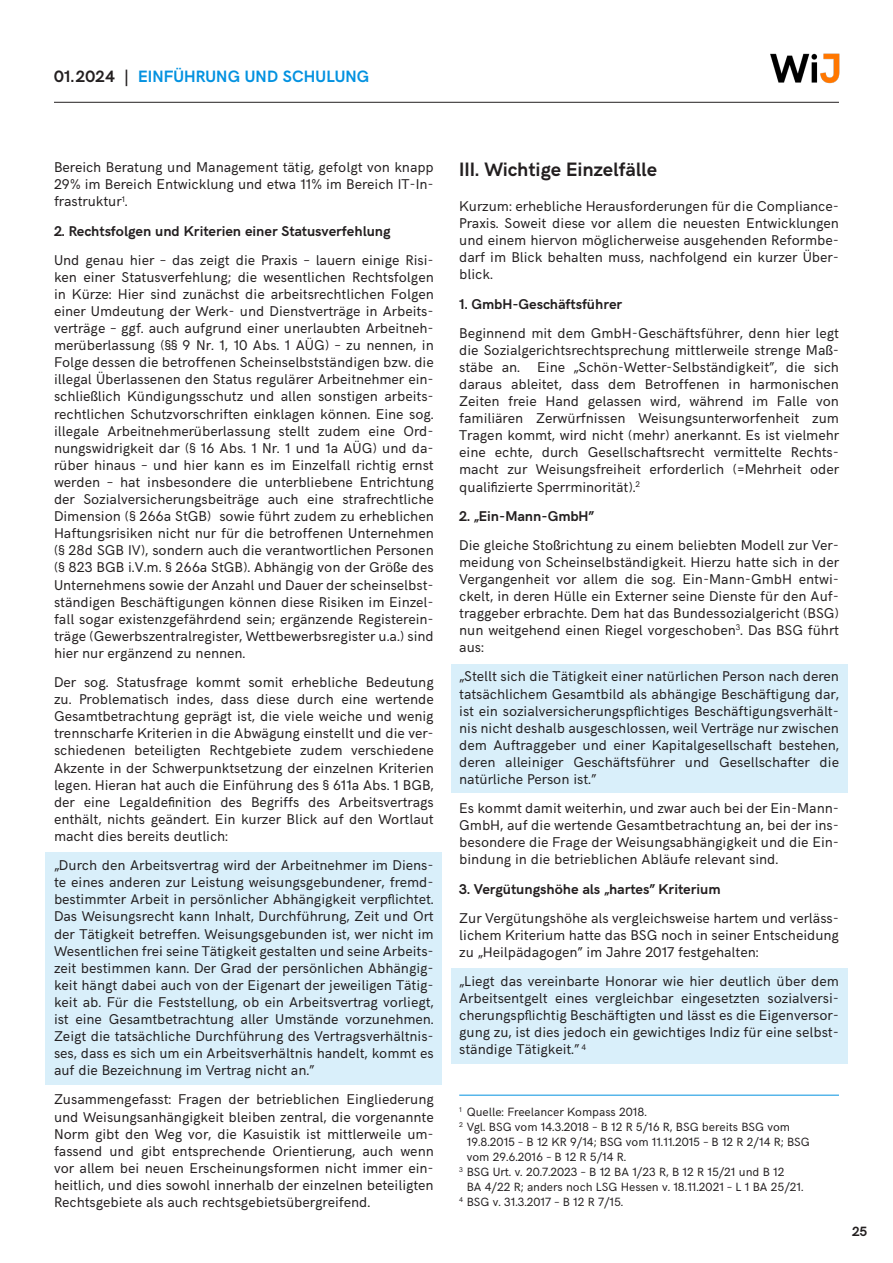
<style>
.page{position:relative;width:893px;height:1263px;background:#fff}
.page>*{position:absolute;margin:0;border:0;box-sizing:border-box;transform-origin:0 0}
.t1{font:700 19.5px "HK Grotesk";color:#231f20}
.t2{font:700 16.5px "HK Grotesk";letter-spacing:.01em;color:#0492e0}
.t3{font:14.25px/17.1px "HK Grotesk";color:#231f20;text-align:justify}
.t4{font:700 14.25px "HK Grotesk";color:#231f20}
.t5{font:700 13.5px "HK Grotesk";color:#231f20}
.t6{font:12px "HK Grotesk";color:#231f20}
.s1{color:#231f20}
</style>
<div class="page">
<img style="left:770px;top:53px;width:70px;height:31px">
<hr style="left:54px;top:102px;width:785px;height:1px;background:#231f20">
<div style="left:451px;top:664px;width:396px;height:129px;background:#d9effa"></div>
<div style="left:451px;top:968px;width:396px;height:96px;background:#d9effa"></div>
<div style="left:45px;top:853px;width:397px;height:232px;background:#d9effa"></div>
<hr style="left:459px;top:1095px;width:380px;height:1px;background:#0492e0">
<p class="t2" style="left:54px;top:64px;width:317px"><span class="s1">01.2024 |</span> EINFÜHRUNG UND SCHULUNG</p>
<p class="t3" style="left:54px;top:158px;width:381px">Bereich Beratung und Management tätig, gefolgt von knapp 29% im Bereich Entwicklung und etwa 11% im Bereich IT-In&shy;frastruktur<sup>1</sup>.</p>
<p class="t4" style="left:54px;top:220px;width:338px">2. Rechtsfolgen und Kriterien einer Statusverfehlung</p>
<p class="t3" style="left:54px;top:250px;width:381px">Und genau hier – das zeigt die Praxis – lauern einige Risi&shy;ken einer Statusverfehlung; die wesentlichen Rechtsfolgen in Kürze: Hier sind zunächst die arbeitsrechtlichen Folgen einer Umdeutung der Werk- und Dienstverträge in Arbeits&shy;verträge – ggf. auch aufgrund einer unerlaubten Arbeitneh&shy;merüberlassung (§§ 9 Nr. 1, 10 Abs. 1 AÜG) – zu nennen, in Folge dessen die betroffenen Scheinselbstständigen bzw. die illegal Überlassenen den Status regulärer Arbeitnehmer ein&shy;schließlich Kündigungsschutz und allen sonstigen arbeits&shy;rechtlichen Schutzvorschriften einklagen können. Eine sog. illegale Arbeitnehmerüberlassung stellt zudem eine Ord&shy;nungswidrigkeit dar (§ 16 Abs. 1 Nr. 1 und 1a AÜG) und da&shy;rüber hinaus – und hier kann es im Einzelfall richtig ernst werden – hat insbesondere die unterbliebene Entrichtung der Sozialversicherungsbeiträge auch eine strafrechtliche Dimension (§ 266a StGB) sowie führt zudem zu erheblichen Haftungsrisiken nicht nur für die betroffenen Unternehmen (§ 28d SGB IV), sondern auch die verantwortlichen Personen (§ 823 BGB i.V.m. § 266a StGB). Abhängig von der Größe des Unternehmens sowie der Anzahl und Dauer der scheinselbst&shy;ständigen Beschäftigungen können diese Risiken im Einzel&shy;fall sogar existenzgefährdend sein; ergänzende Registerein&shy;träge (Gewerbszentralregister, Wettbewerbsregister u.a.) sind hier nur ergänzend zu nennen.</p>
<p class="t3" style="left:54px;top:672px;width:381px">Der sog. Statusfrage kommt somit erhebliche Bedeutung zu. Problematisch indes, dass diese durch eine wertende Gesamtbetrachtung geprägt ist, die viele weiche und wenig trennscharfe Kriterien in die Abwägung einstellt und die ver&shy;schiedenen beteiligten Rechtgebiete zudem verschiedene Akzente in der Schwerpunktsetzung der einzelnen Kriterien legen. Hieran hat auch die Einführung des § 611a Abs. 1 BGB, der eine Legaldefinition des Begriffs des Arbeitsvertrags enthält, nichts geändert. Ein kurzer Blick auf den Wortlaut macht dies bereits deutlich:</p>
<p class="t3" style="left:54px;top:855px;width:381px">„Durch den Arbeitsvertrag wird der Arbeitnehmer im Diens&shy;te eines anderen zur Leistung weisungsgebundener, fremd&shy;bestimmter Arbeit in persönlicher Abhängigkeit verpflichtet.<br>Das Weisungsrecht kann Inhalt, Durchführung, Zeit und Ort der Tätigkeit betreffen. Weisungsgebunden ist, wer nicht im Wesentlichen frei seine Tätigkeit gestalten und seine Arbeits&shy;zeit bestimmen kann. Der Grad der persönlichen Abhängig&shy;keit hängt dabei auch von der Eigenart der jeweiligen Tätig&shy;keit ab. Für die Feststellung, ob ein Arbeitsvertrag vorliegt, ist eine Gesamtbetrachtung aller Umstände vorzunehmen.<br>Zeigt die tatsächliche Durchführung des Vertragsverhältnis&shy;ses, dass es sich um ein Arbeitsverhältnis handelt, kommt es auf die Bezeichnung im Vertrag nicht an.”</p>
<p class="t3" style="left:54px;top:1090px;width:381px">Zusammengefasst: Fragen der betrieblichen Eingliederung und Weisungsanhängigkeit bleiben zentral, die vorgenannte Norm gibt den Weg vor, die Kasuistik ist mittlerweile um&shy;fassend und gibt entsprechende Orientierung, auch wenn vor allem bei neuen Erscheinungsformen nicht immer ein&shy;heitlich, und dies sowohl innerhalb der einzelnen beteiligten Rechtsgebiete als auch rechtsgebietsübergreifend.</p>
<p class="t1" style="left:459px;top:155px;width:199px">III. Wichtige Einzelfälle</p>
<p class="t3" style="left:459px;top:196px;width:381px">Kurzum: erhebliche Herausforderungen für die Compliance-Praxis. Soweit diese vor allem die neuesten Entwicklungen und einem hiervon möglicherweise ausgehenden Reformbe&shy;darf im Blick behalten muss, nachfolgend ein kurzer Über&shy;blick.</p>
<p class="t4" style="left:459px;top:293px;width:165px">1. GmbH-Geschäftsführer</p>
<p class="t3" style="left:459px;top:323px;width:381px">Beginnend mit dem GmbH-Geschäftsführer, denn hier legt die Sozialgerichtsrechtsprechung mittlerweile strenge Maß&shy;stäbe an. Eine „Schön-Wetter-Selbständigkeit”, die sich daraus ableitet, dass dem Betroffenen in harmonischen Zeiten freie Hand gelassen wird, während im Falle von familiären Zerwürfnissen Weisungsunterworfenheit zum Tragen kommt, wird nicht (mehr) anerkannt. Es ist vielmehr eine echte, durch Gesellschaftsrecht vermittelte Rechts&shy;macht zur Weisungsfreiheit erforderlich (=Mehrheit oder qualifizierte Sperrminorität).<sup>2</sup></p>
<p class="t4" style="left:459px;top:505px;width:136px">2. „Ein-Mann-GmbH”</p>
<p class="t3" style="left:459px;top:535px;width:381px">Die gleiche Stoßrichtung zu einem beliebten Modell zur Ver&shy;meidung von Scheinselbständigkeit. Hierzu hatte sich in der Vergangenheit vor allem die sog. Ein-Mann-GmbH entwi&shy;ckelt, in deren Hülle ein Externer seine Dienste für den Auf&shy;traggeber erbrachte. Dem hat das Bundessozialgericht (BSG) nun weitgehend einen Riegel vorgeschoben<sup>3</sup>. Das BSG führt aus:</p>
<p class="t3" style="left:459px;top:667px;width:381px">„Stellt sich die Tätigkeit einer natürlichen Person nach deren tatsächlichem Gesamtbild als abhängige Beschäftigung dar, ist ein sozialversicherungspflichtiges Beschäftigungsverhält&shy;nis nicht deshalb ausgeschlossen, weil Verträge nur zwischen dem Auftraggeber und einer Kapitalgesellschaft bestehen, deren alleiniger Geschäftsführer und Gesellschafter die natürliche Person ist.”</p>
<p class="t3" style="left:459px;top:798px;width:381px">Es kommt damit weiterhin, und zwar auch bei der Ein-Mann-GmbH, auf die wertende Gesamtbetrachtung an, bei der ins&shy;besondere die Frage der Weisungsabhängigkeit und die Ein&shy;bindung in die betrieblichen Abläufe relevant sind.</p>
<p class="t4" style="left:459px;top:878px;width:263px">3. Vergütungshöhe als „hartes” Kriterium</p>
<p class="t3" style="left:459px;top:908px;width:381px">Zur Vergütungshöhe als vergleichsweise hartem und verläss&shy;lichem Kriterium hatte das BSG noch in seiner Entscheidung zu „Heilpädagogen” im Jahre 2017 festgehalten:</p>
<p class="t3" style="left:459px;top:971px;width:381px">„Liegt das vereinbarte Honorar wie hier deutlich über dem Arbeitsentgelt eines vergleichbar eingesetzten sozialversi&shy;cherungspflichtig Beschäftigten und lässt es die Eigenversor&shy;gung zu, ist dies jedoch ein gewichtiges Indiz für eine selbst&shy;ständige Tätigkeit.” <sup>4</sup></p>
<p class="t6" style="left:459px;top:1102px;width:189px"><sup>1</sup> Quelle: Freelancer Kompass 2018.</p>
<p class="t6" style="left:459px;top:1117px;width:332px"><sup>2</sup> Vgl. BSG vom 14.3.2018 – B 12 R 5/16 R, BSG bereits BSG vom</p>
<p class="t6" style="left:467px;top:1132px;width:344px">19.8.2015 – B 12 KR 9/14; BSG vom 11.11.2015 – B 12 R 2/14 R; BSG</p>
<p class="t6" style="left:467px;top:1147px;width:161px">vom 29.6.2016 – B 12 R 5/14 R.</p>
<p class="t6" style="left:459px;top:1162px;width:327px"><sup>3</sup> BSG Urt. v. 20.7.2023 – B 12 BA 1/23 R, B 12 R 15/21 und B 12</p>
<p class="t6" style="left:467px;top:1177px;width:338px">BA 4/22 R; anders noch LSG Hessen v. 18.11.2021 – L 1 BA 25/21.</p>
<p class="t6" style="left:459px;top:1192px;width:166px"><sup>4</sup> BSG v. 31.3.2017 – B 12 R 7/15.</p>
<p class="t5" style="left:852px;top:1222px;width:17px">25</p>
</div>
